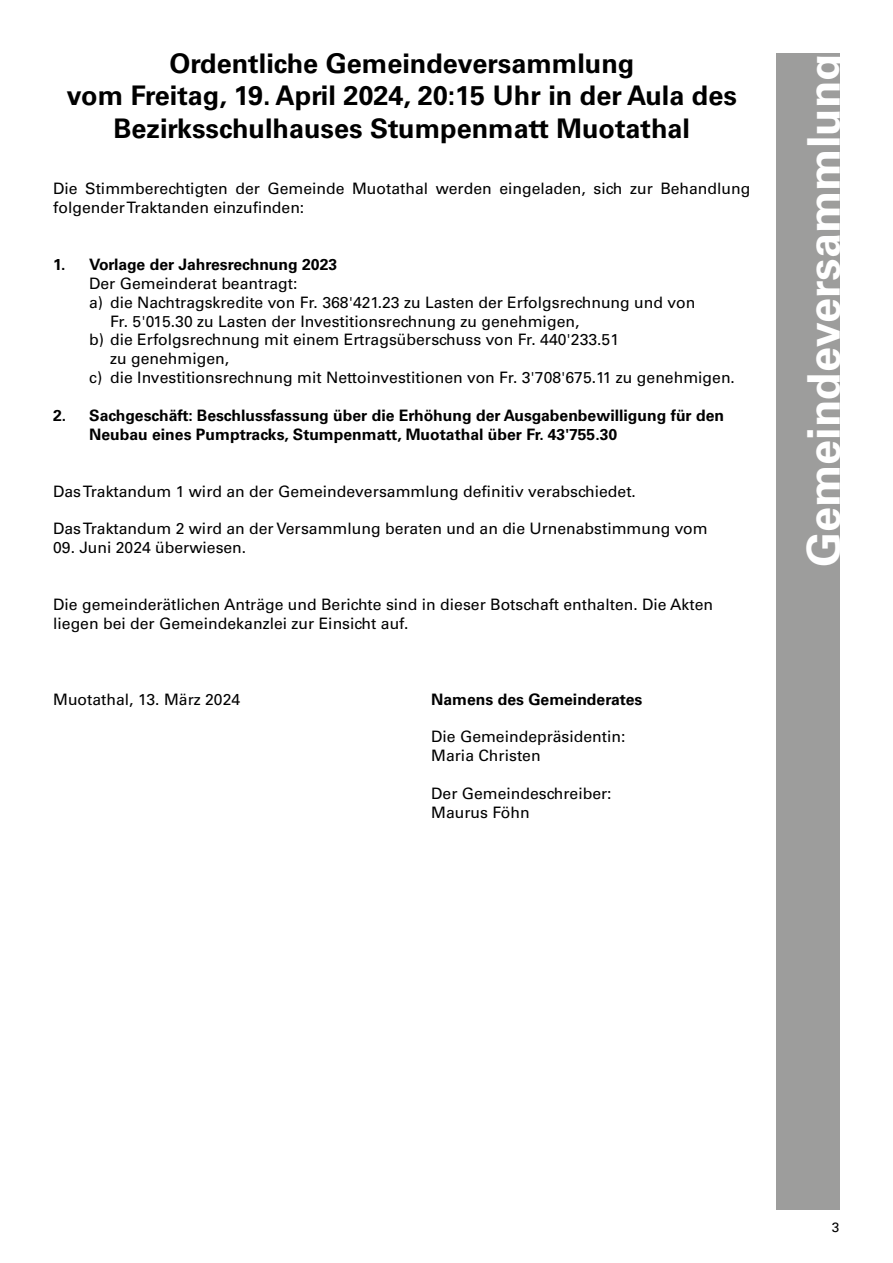
<style>
.page{position:relative;width:893px;height:1263px;background:#fff}
.page>*{position:absolute;margin:0;border:0;box-sizing:border-box;transform-origin:0 0}
.t1{font:700 45px "Univers LT Std";color:#fff}
.t2{font:700 27px/32.4px "Univers LT Std";color:#000;text-align:center}
.t3{font:15.75px/18.9px "Univers LT Std";color:#000}
.t4{font:700 15.75px/18.9px "Univers LT Std";color:#000}
.t5{font:13.5px "Univers LT Std";color:#000}
</style>
<div class="page">
<div style="left:776px;top:53px;width:64px;height:1157px;background:#9d9d9c"></div>
<h2 class="t2" style="left:67px;top:47px;width:672px">Ordentliche Gemeindeversammlung<br>vom Freitag, 19. April 2024, 20:15 Uhr in der Aula des<br>Bezirksschulhauses Stumpenmatt Muotathal</h2>
<p class="t3" style="left:53px;top:179px;width:699px">Die Stimmberechtigten der Gemeinde Muotathal werden eingeladen, sich zur Behandlung folgender Traktanden einzufinden:</p>
<p class="t4" style="left:53px;top:255px;width:286px">1. Vorlage der Jahresrechnung 2023</p>
<p class="t3" style="left:89px;top:274px;width:210px">Der Gemeinderat beantragt:</p>
<p class="t3" style="left:89px;top:293px;width:608px">a) die Nachtragskredite von Fr. 368'421.23 zu Lasten der Erfolgsrechnung und von</p>
<p class="t3" style="left:110px;top:312px;width:471px">Fr. 5'015.30 zu Lasten der Investitionsrechnung zu genehmigen,</p>
<p class="t3" style="left:89px;top:330px;width:531px">b) die Erfolgsrechnung mit einem Ertragsüberschuss von Fr. 440'233.51</p>
<p class="t3" style="left:110px;top:349px;width:121px">zu genehmigen,</p>
<p class="t3" style="left:89px;top:368px;width:647px">c) die Investitionsrechnung mit Nettoinvestitionen von Fr. 3'708'675.11 zu genehmigen.</p>
<p class="t4" style="left:89px;top:406px;width:636px;text-indent:-36px">2. Sachgeschäft: Beschlussfassung über die Erhöhung der Ausgabenbewilligung für den<br>Neubau eines Pumptracks, Stumpenmatt, Muotathal über Fr. 43'755.30</p>
<p class="t3" style="left:53px;top:482px;width:584px">Das Traktandum 1 wird an der Gemeindeversammlung definitiv verabschiedet.</p>
<p class="t3" style="left:53px;top:519px;width:656px">Das Traktandum 2 wird an der Versammlung beraten und an die Urnenabstimmung vom</p>
<p class="t3" style="left:53px;top:538px;width:195px">09. Juni 2024 überwiesen.</p>
<p class="t3" style="left:53px;top:595px;width:661px">Die gemeinderätlichen Anträge und Berichte sind in dieser Botschaft enthalten. Die Akten liegen bei der Gemeindekanzlei zur Einsicht auf.</p>
<p class="t3" style="left:53px;top:690px;width:189px">Muotathal, 13. März 2024</p>
<p class="t4" style="left:431px;top:690px;width:213px">Namens des Gemeinderates</p>
<p class="t3" style="left:431px;top:727px;width:196px">Die Gemeindepräsidentin:<br>Maria Christen</p>
<p class="t3" style="left:431px;top:784px;width:182px">Der Gemeindeschreiber:<br>Maurus Föhn</p>
<h1 class="t1" style="left:798px;top:567px;width:516px;rotate:-90deg">Gemeindeversammlung</h1>
<p class="t5" style="left:832px;top:1219px;width:9px">3</p>
</div>
